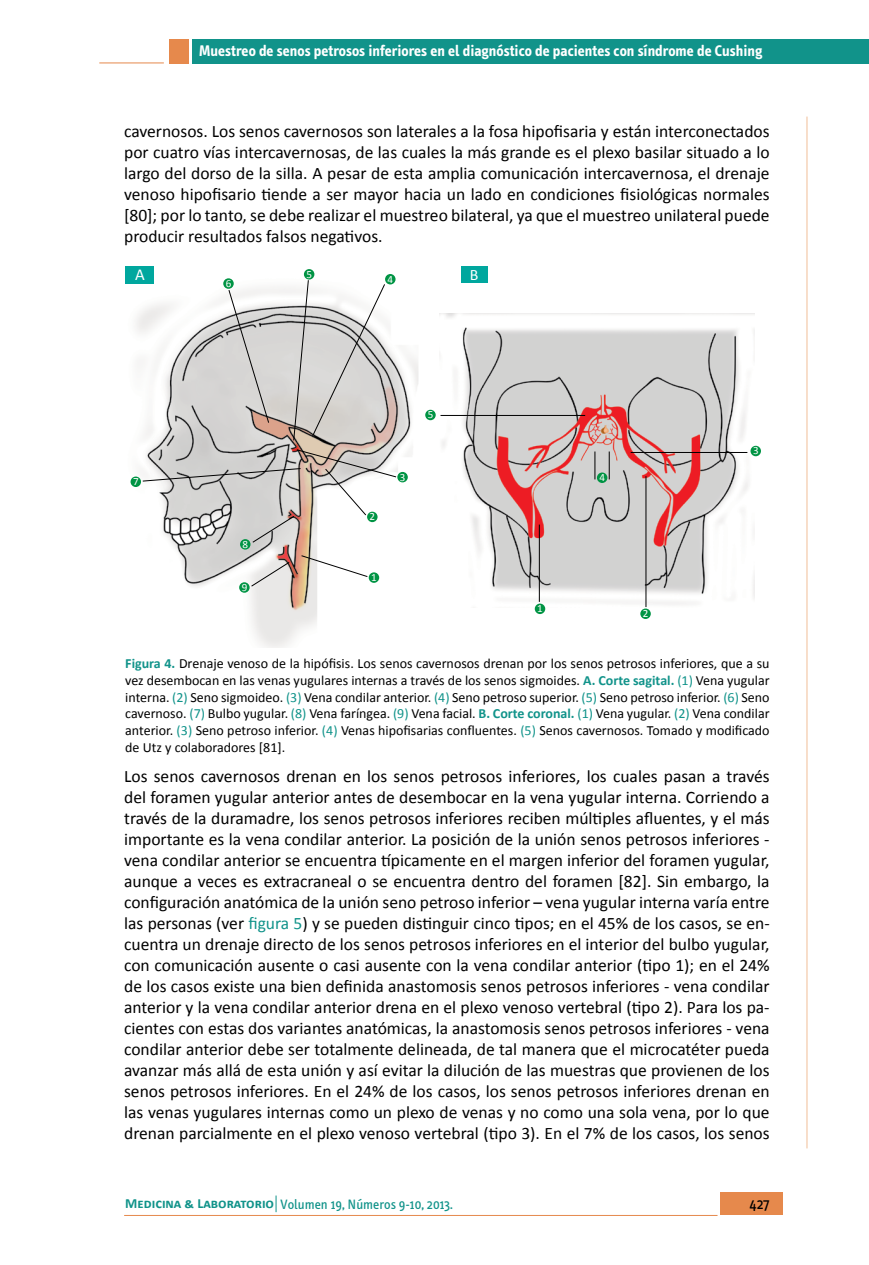
<style>
.page{position:relative;width:869px;height:1265px;background:#fff}
.page>*{position:absolute;margin:0;border:0;box-sizing:border-box;transform-origin:0 0}
.t1{font:17.5px/21px "Calibri";color:#000;text-align:justify}
.t2{font:16.8px "Calibri";color:#fff}
.t3{font:15.92px "Calibri";color:#fff}
.t4{font:700 15.75px "Info Text";color:#fff}
.t5{font:15.75px "Info Text";color:#000}
.t6{font:14px/16.8px "Calibri";color:#000;text-align:justify}
.t7{font:14px "Info Text";color:#11938a}
.t8{font:11.03px "Calibri";color:#fff}
.s1{font-weight:700;color:#11938a}
.s2{color:#11938a}
.s3{font-family:"Calibri";font-weight:700}
</style>
<div class="page">
<div style="left:719px;top:1192px;width:62px;height:23px;background:#e6894c"></div>
<hr style="left:124px;top:1215px;width:593px;height:1px;background:#e6894c">
<hr style="left:805px;top:117px;width:2px;height:1031px;background:#f7dac4">
<svg style="left:275px;top:1196px;width:1px;height:16px"></svg>
<div style="left:192px;top:40px;width:676px;height:24px;background:#11938a"></div>
<div style="left:169px;top:40px;width:19px;height:24px;background:#e6894c"></div>
<hr style="left:99px;top:63px;width:65px;height:1px;background:#e6894c">
<img style="left:439px;top:314px;width:315px;height:294px">
<img style="left:125px;top:279px;width:311px;height:369px">
<svg style="left:228px;top:289px;width:41px;height:135px"></svg>
<svg style="left:293px;top:279px;width:92px;height:162px"></svg>
<svg style="left:300px;top:555px;width:68px;height:23px"></svg>
<div style="left:223px;top:278px;width:10px;height:11px;background:#009444;border-radius:50%"></div>
<div style="left:304px;top:269px;width:10px;height:11px;background:#009444;border-radius:50%"></div>
<div style="left:425px;top:410px;width:10px;height:10px;background:#009444;border-radius:50%"></div>
<div style="left:397px;top:472px;width:10px;height:10px;background:#009444;border-radius:50%"></div>
<div style="left:750px;top:446px;width:10px;height:10px;background:#009444;border-radius:50%"></div>
<div style="left:130px;top:477px;width:11px;height:10px;background:#009444;border-radius:50%"></div>
<div style="left:640px;top:609px;width:10px;height:10px;background:#009444;border-radius:50%"></div>
<div style="left:368px;top:572px;width:11px;height:11px;background:#009444;border-radius:50%"></div>
<div style="left:534px;top:604px;width:11px;height:10px;background:#009444;border-radius:50%"></div>
<div style="left:240px;top:539px;width:10px;height:11px;background:#009444;border-radius:50%"></div>
<div style="left:239px;top:582px;width:10px;height:11px;background:#009444;border-radius:50%"></div>
<div style="left:385px;top:274px;width:10px;height:10px;background:#009444;border-radius:50%"></div>
<div style="left:596px;top:473px;width:11px;height:10px;background:#009444;border-radius:50%"></div>
<div style="left:126px;top:266px;width:28px;height:17px;background:#00a79e"></div>
<div style="left:461px;top:266px;width:26px;height:17px;background:#00a79e"></div>
<svg style="left:142px;top:449px;width:255px;height:94px"></svg>
<svg style="left:250px;top:561px;width:40px;height:26px"></svg>
<hr style="left:440px;top:415px;width:145px;height:1px;background:#000">
<hr style="left:630px;top:452px;width:117px;height:1px;background:#000">
<svg style="left:594px;top:451px;width:1px;height:28px"></svg>
<hr style="left:538px;top:525px;width:1px;height:77px;background:#000">
<hr style="left:645px;top:476px;width:1px;height:131px;background:#000">
<svg style="left:608px;top:451px;width:1px;height:28px"></svg>
<p class="t4" style="left:199px;top:41px;width:564px">Muestreo de senos petrosos inferiores en el diagnóstico de pacientes con síndrome de Cushing</p>
<p class="t1" style="left:124px;top:121px;width:646px">cavernosos. Los senos cavernosos son laterales a la fosa hipofisaria y están interconectados por cuatro vías intercavernosas, de las cuales la más grande es el plexo basilar situado a lo largo del dorso de la silla. A pesar de esta amplia comunicación intercavernosa, el drenaje venoso hipofisario tiende a ser mayor hacia un lado en condiciones fisiológicas normales [80]; por lo tanto, se debe realizar el muestreo bilateral, ya que el muestreo unilateral puede producir resultados falsos negativos.</p>
<p class="t2" style="left:135px;top:264px;width:11px">A</p>
<p class="t3" style="left:470px;top:264px;width:10px">B</p>
<p class="t8" style="left:306px;top:267px;width:7px">5</p>
<p class="t8" style="left:387px;top:272px;width:7px">4</p>
<p class="t8" style="left:226px;top:276px;width:7px">6</p>
<p class="t8" style="left:133px;top:475px;width:7px">7</p>
<p class="t8" style="left:242px;top:537px;width:7px">8</p>
<p class="t8" style="left:241px;top:580px;width:7px">9</p>
<p class="t8" style="left:369px;top:510px;width:7px">2</p>
<p class="t8" style="left:371px;top:570px;width:7px">1</p>
<p class="t8" style="left:399px;top:470px;width:7px">3</p>
<p class="t8" style="left:427px;top:408px;width:7px">5</p>
<p class="t8" style="left:537px;top:602px;width:7px">1</p>
<p class="t8" style="left:599px;top:470px;width:7px">4</p>
<p class="t8" style="left:642px;top:606px;width:7px">2</p>
<p class="t8" style="left:752px;top:444px;width:7px">3</p>
<p class="t6" style="left:125px;top:655px;width:645px"><span class="s1">Figura 4.</span> Drenaje venoso de la hipófisis. Los senos cavernosos drenan por los senos petrosos inferiores, que a su vez desembocan en las venas yugulares internas a través de los senos sigmoides. <span class="s1">A. Corte sagital.</span> <span class="s2">(1)</span> Vena yugular interna. <span class="s2">(2)</span> Seno sigmoideo. <span class="s2">(3)</span> Vena condilar anterior. <span class="s2">(4)</span> Seno petroso superior. <span class="s2">(5)</span> Seno petroso inferior. <span class="s2">(6)</span> Seno cavernoso. <span class="s2">(7)</span> Bulbo yugular. <span class="s2">(8)</span> Vena faríngea. <span class="s2">(9)</span> Vena facial. <span class="s1">B. Corte coronal.</span> <span class="s2">(1)</span> Vena yugular. <span class="s2">(2)</span> Vena condilar anterior. <span class="s2">(3)</span> Seno petroso inferior. <span class="s2">(4)</span> Venas hipofisarias confluentes. <span class="s2">(5)</span> Senos cavernosos. Tomado y modificado de Utz y colaboradores [81].</p>
<p class="t1" style="left:124px;top:766px;width:646px">Los senos cavernosos drenan en los senos petrosos inferiores, los cuales pasan a través del foramen yugular anterior antes de desembocar en la vena yugular interna. Corriendo a través de la duramadre, los senos petrosos inferiores reciben múltiples afluentes, y el más importante es la vena condilar anterior. La posición de la unión senos petrosos inferiores - vena condilar anterior se encuentra típicamente en el margen inferior del foramen yugular, aunque a veces es extracraneal o se encuentra dentro del foramen [82]. Sin embargo, la configuración anatómica de la unión seno petroso inferior – vena yugular interna varía entre las personas (ver <span class="s2">figura 5</span>) y se pueden distinguir cinco tipos; en el 45% de los casos, se en&shy;cuentra un drenaje directo de los senos petrosos inferiores en el interior del bulbo yugular, con comunicación ausente o casi ausente con la vena condilar anterior (tipo 1); en el 24% de los casos existe una bien definida anastomosis senos petrosos inferiores - vena condilar anterior y la vena condilar anterior drena en el plexo venoso vertebral (tipo 2). Para los pa&shy;cientes con estas dos variantes anatómicas, la anastomosis senos petrosos inferiores - vena condilar anterior debe ser totalmente delineada, de tal manera que el microcatéter pueda avanzar más allá de esta unión y así evitar la dilución de las muestras que provienen de los senos petrosos inferiores. En el 24% de los casos, los senos petrosos inferiores drenan en las venas yugulares internas como un plexo de venas y no como una sola vena, por lo que drenan parcialmente en el plexo venoso vertebral (tipo 3). En el 7% de los casos, los senos</p>
<p class="t7" style="left:125px;top:1196px;width:329px"><span class="s3">Medicina &amp; Laboratorio</span> Volumen 19, Números 9-10, 2013.</p>
<p class="t5" style="left:749px;top:1195px;width:22px">427</p>
</div>
